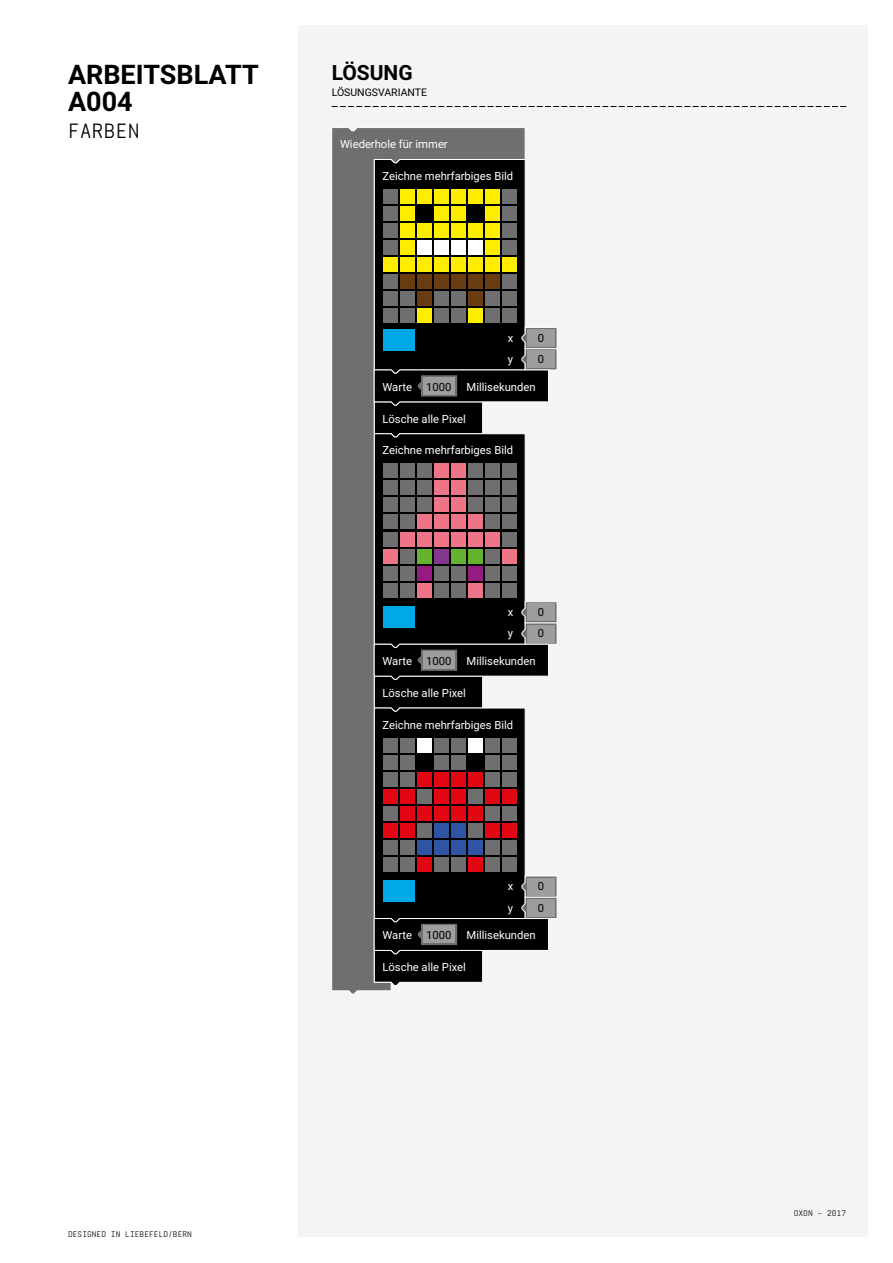
<style>
.page{position:relative;width:893px;height:1263px;background:#fff}
.page>*{position:absolute;margin:0;border:0;box-sizing:border-box;transform-origin:0 0}
.t1{font:700 27px/27px "Roboto";color:#000}
.t2{font:22.5px "Realtime";color:#000}
.t3{font:700 21px "Roboto";color:#000}
.t4{font:11.25px/21.3px "Roboto";color:#fff}
.t5{font:11.25px/21.3px "Roboto";color:#000}
.t6{font:10.5px "Roboto";color:#000}
.t7{font:9px "Realtime";color:#000}
.s1{color:#000}
</style>
<div class="page">
<div style="left:298px;top:26px;width:569px;height:1211px;background:#f4f4f4"></div>
<svg style="left:332px;top:127px;width:193px;height:867px;background:#757474"></svg>
<svg style="left:374px;top:159px;width:183px;height:827px"></svg>
<div style="left:423px;top:926px;width:32px;height:17px;background:#9d9d9c"></div>
<svg style="left:332px;top:106px;width:514px;height:1px"></svg>
<h1 class="t1" style="left:68px;top:60px;width:192px">ARBEITSBLATT<br>A004</h1>
<h2 class="t2" style="left:68px;top:116px;width:73px">FARBEN</h2>
<h3 class="t3" style="left:332px;top:57px;width:83px">LÖSUNG</h3>
<p class="t6" style="left:332px;top:85px;width:97px">LÖSUNGSVARIANTE</p>
<p class="t4" style="left:340px;top:133px;width:109px">Wiederhole für immer</p>
<p class="t4" style="left:382px;top:165px;width:132px">Zeichne mehrfarbiges Bild</p>
<p class="t4" style="left:508px;top:327px;width:7px">x y</p>
<p class="t5" style="left:538px;top:327px;width:8px">0<br>0</p>
<p class="t4" style="left:382px;top:376px;width:70px">Warte <span class="s1">1000</span></p>
<p class="t4" style="left:466px;top:376px;width:71px">Millisekunden</p>
<p class="t4" style="left:382px;top:407px;width:85px">Lösche alle Pixel</p>
<p class="t4" style="left:382px;top:439px;width:132px">Zeichne mehrfarbiges Bild</p>
<p class="t4" style="left:508px;top:601px;width:7px">x y</p>
<p class="t5" style="left:538px;top:601px;width:8px">0<br>0</p>
<p class="t4" style="left:382px;top:650px;width:70px">Warte <span class="s1">1000</span></p>
<p class="t4" style="left:466px;top:650px;width:71px">Millisekunden</p>
<p class="t4" style="left:382px;top:682px;width:85px">Lösche alle Pixel</p>
<p class="t4" style="left:382px;top:714px;width:132px">Zeichne mehrfarbiges Bild</p>
<p class="t4" style="left:508px;top:875px;width:7px">x y</p>
<p class="t5" style="left:538px;top:875px;width:8px">0<br>0</p>
<p class="t4" style="left:382px;top:924px;width:70px">Warte <span class="s1">1000</span></p>
<p class="t4" style="left:466px;top:924px;width:71px">Millisekunden</p>
<p class="t4" style="left:382px;top:956px;width:85px">Lösche alle Pixel</p>
<p class="t7" style="left:68px;top:1229px;width:126px">DESIGNED IN LIEBEFELD/BERN</p>
<p class="t7" style="left:794px;top:1207px;width:54px">OXON – 2017</p>
</div>
